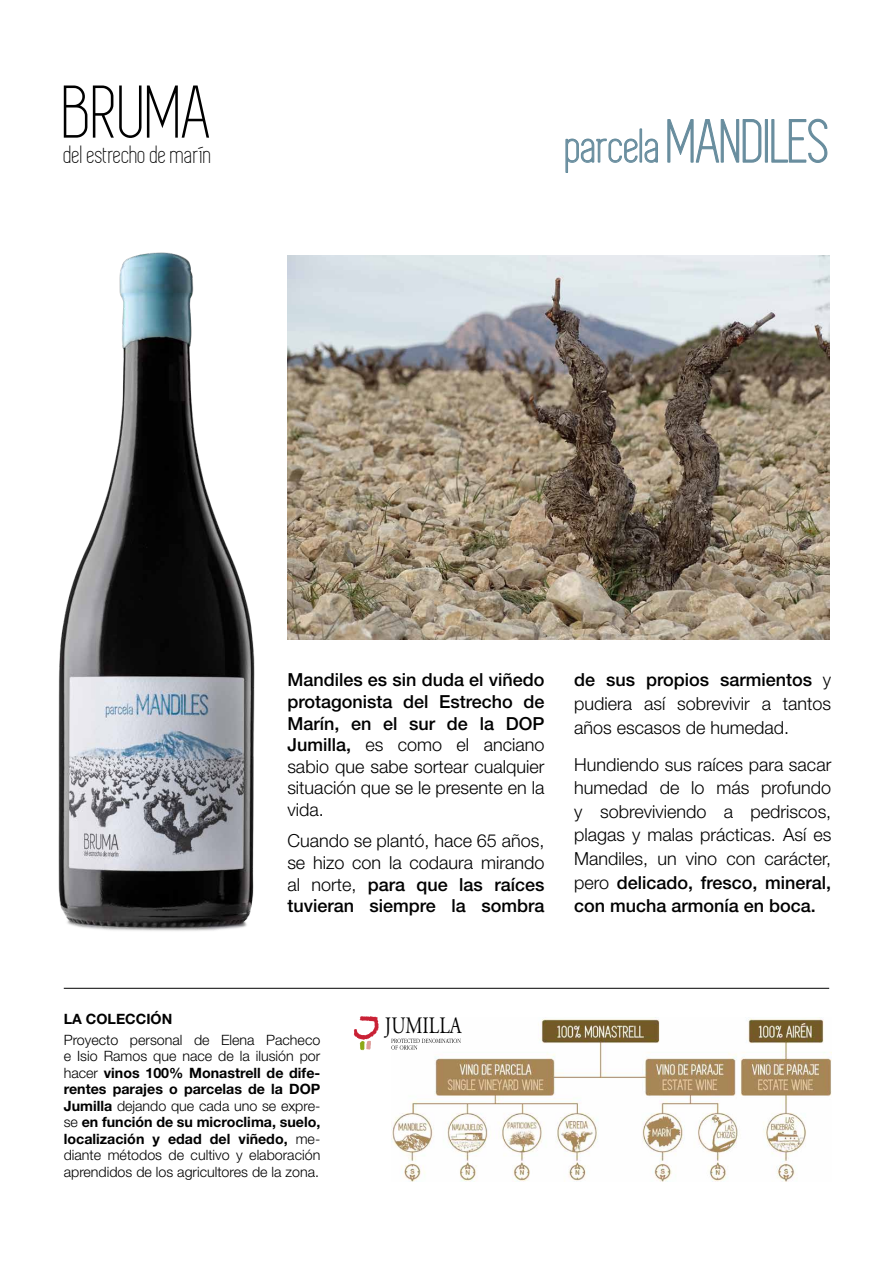
<style>
.page{position:relative;width:893px;height:1263px;background:#fff}
.page>*{position:absolute;margin:0;border:0;box-sizing:border-box;transform-origin:0 0}
.t1{font:77.1px "Simplifica";color:#000}
.t2{font:63px "Simplifica";color:#688d9e}
.t3{font:24.3px "Simplifica";color:#000}
.t4{font:23.55px "Adobe Garamond Pro";color:#000;scale:.8 1}
.t5{font:300 18px/23.5px "Helvetica Neue LT Std";color:#000;text-align:justify}
.t6{font:500 18px/21.6px "Helvetica Neue LT Std";color:#000;text-align:justify}
.t7{font:300 14.25px/16.5px "Helvetica Neue LT Std";color:#000;text-align:justify}
.t8{font:700 14.25px "Helvetica Neue LT Std";color:#000}
.s1{font-size:46.2px}
.s2{font-weight:300}
.s3{font-weight:500}
.s4{font-weight:700}
</style>
<div class="page">
<hr style="left:64px;top:988px;width:765px;height:1px;background:#000">
<img style="left:391px;top:1018px;width:441px;height:163px">
<svg style="left:354px;top:1016px;width:25px;height:34px"></svg>
<svg style="left:391px;top:1038px;width:70px;height:12px"></svg>
<img style="left:288px;top:255px;width:541px;height:385px">
<img style="left:58px;top:252px;width:197px;height:679px">
<svg style="left:565px;top:138px;width:73px;height:35px"></svg>
<div style="left:639px;top:128px;width:3px;height:35px;border:1px solid #688d9e"></div>
<svg style="left:644px;top:138px;width:14px;height:25px"></svg>
<svg style="left:667px;top:119px;width:95px;height:44px"></svg>
<div style="left:765px;top:119px;width:3px;height:44px;border:1px solid #688d9e"></div>
<svg style="left:771px;top:118px;width:57px;height:45px"></svg>
<h1 class="t1" style="left:64px;top:72px;width:150px">BRUMA</h1>
<h3 class="t3" style="left:64px;top:142px;width:149px">del estrecho de marín</h3>
<h2 class="t2" style="left:566px;top:109px;width:267px"><span class="s1">parcela</span> MANDILES</h2>
<p class="t6" style="left:287px;top:669px;width:259px">Mandiles es sin duda el viñedo protagonista del Estrecho de Marín, en el sur de la DOP Jumilla, <span class="s2">es como el anciano sabio que sabe sortear cualquier situación que se le presente en la vida.</span></p>
<p class="t5" style="left:287px;top:830px;width:259px;line-height:21.6px">Cuando se plantó, hace 65 años, se hizo con la codaura mirando al norte, <span class="s3">para que las raíces tuvieran siempre la sombra</span></p>
<p class="t5" style="left:574px;top:668px;width:259px"><span class="s3">de sus propios sarmientos</span> y pudiera así sobrevivir a tantos años escasos de humedad.</p>
<p class="t5" style="left:574px;top:752px;width:259px">Hundiendo sus raíces para sacar humedad de lo más profundo y sobreviviendo a pedriscos, plagas y malas prácticas. Así es Mandiles, un vino con carácter, pero <span class="s3">delicado, fresco, mineral, con mucha armonía en boca.</span></p>
<p class="t8" style="left:64px;top:1010px;width:110px">LA COLECCIÓN</p>
<p class="t7" style="left:64px;top:1031px;width:258px">Proyecto personal de Elena Pacheco e Isio Ramos que nace de la ilusión por hacer <span class="s4">vinos 100% Monastrell de dife&shy;rentes parajes o parcelas de la DOP Jumilla</span> dejando que cada uno se expre&shy;se <span class="s4">en función de su microclima, suelo, localización y edad del viñedo,</span> me&shy;diante métodos de cultivo y elaboración aprendidos de los agricultores de la zona.</p>
<h3 class="t4" style="left:385px;top:1011px;width:97px">JUMILLA</h3>
</div>
